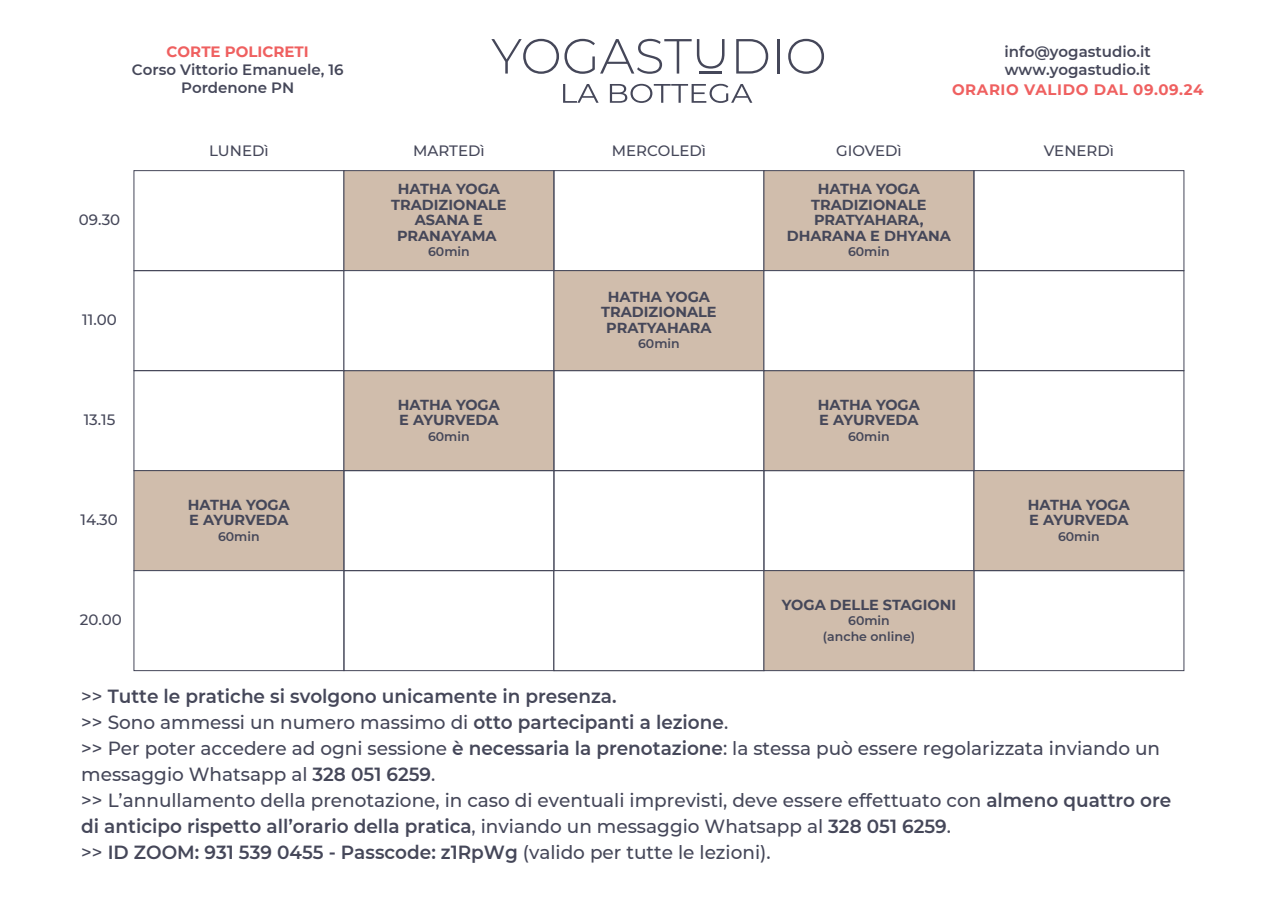
<style>
.page{position:relative;width:1280px;height:905px;background:#fff}
.page>*{position:absolute;margin:0;border:0;box-sizing:border-box;transform-origin:0 0}
.t1{font:500 19px/26px "Montserrat";color:#454759}
.t2{font:700 15.15px "Montserrat";letter-spacing:.04em;color:#ef6060}
.t3{font:600 15px/18px "Montserrat";color:#454759}
.t4{font:500 15px "Montserrat";color:#454759}
.t5{font:700 15px "Montserrat";color:#ef6060}
.t6{font:700 14.5px/15.5px "Montserrat";color:#454759;text-align:center}
.t7{font:600 12.5px/15.5px "Montserrat";color:#454759;text-align:center}
.s1{font-weight:600}
</style>
<div class="page">
<div style="left:134px;top:170px;width:210px;height:101px;border:1px solid #454759"></div>
<div style="left:344px;top:170px;width:210px;height:101px;background:#d0bdac;border:1px solid #454759"></div>
<div style="left:554px;top:170px;width:210px;height:101px;border:1px solid #454759"></div>
<div style="left:764px;top:170px;width:210px;height:101px;background:#d0bdac;border:1px solid #454759"></div>
<div style="left:974px;top:170px;width:210px;height:101px;border:1px solid #454759"></div>
<div style="left:344px;top:370px;width:210px;height:101px;background:#d0bdac"></div>
<div style="left:554px;top:370px;width:210px;height:101px;border:1px solid #454759"></div>
<div style="left:134px;top:470px;width:210px;height:101px;background:#d0bdac;border:1px solid #454759"></div>
<div style="left:344px;top:470px;width:210px;height:101px;border:1px solid #454759"></div>
<div style="left:554px;top:470px;width:210px;height:101px;border:1px solid #454759"></div>
<div style="left:764px;top:470px;width:210px;height:101px;border:1px solid #454759"></div>
<div style="left:974px;top:470px;width:210px;height:101px;background:#d0bdac;border:1px solid #454759"></div>
<div style="left:134px;top:570px;width:210px;height:101px;background:#fff;border:1px solid #454759"></div>
<div style="left:344px;top:570px;width:210px;height:101px;border:1px solid #454759"></div>
<div style="left:974px;top:570px;width:210px;height:101px;border:1px solid #454759"></div>
<div style="left:764px;top:370px;width:210px;height:101px;background:#d0bdac;border:1px solid #454759"></div>
<div style="left:554px;top:570px;width:210px;height:101px;background:#fff;border:1px solid #454759"></div>
<div style="left:764px;top:570px;width:210px;height:101px;background:#d0bdac;border:1px solid #454759"></div>
<div style="left:134px;top:270px;width:210px;height:101px;border:1px solid #454759"></div>
<div style="left:344px;top:270px;width:210px;height:101px;background:#fff;border:1px solid #454759"></div>
<div style="left:554px;top:270px;width:210px;height:101px;background:#d0bdac;border:1px solid #454759"></div>
<div style="left:974px;top:270px;width:210px;height:101px;border:1px solid #454759"></div>
<div style="left:764px;top:270px;width:210px;height:101px;background:#fff;border:1px solid #454759"></div>
<svg style="left:491px;top:39px;width:234px;height:35px"></svg>
<svg style="left:736px;top:39px;width:32px;height:35px"></svg>
<hr style="left:777px;top:39px;width:2px;height:35px;background:#454759">
<svg style="left:788px;top:39px;width:36px;height:35px"></svg>
<hr style="left:699px;top:72px;width:23px;height:2px;background:#454759">
<svg style="left:563px;top:84px;width:36px;height:19px"></svg>
<svg style="left:610px;top:84px;width:142px;height:19px"></svg>
<p class="t5" style="left:167px;top:41px;width:144px">CORTE POLICRETI</p>
<p class="t3" style="left:132px;top:60px;width:213px;text-align:center">Corso Vittorio Emanuele, 16<br>Pordenone PN</p>
<p class="t3" style="left:1005px;top:42px;width:148px">info@yogastudio.it www.yogastudio.it</p>
<p class="t2" style="left:952px;top:79px;width:253px">ORARIO VALIDO DAL 09.09.24</p>
<p class="t4" style="left:79px;top:209px;width:43px">09.30</p>
<p class="t4" style="left:82px;top:309px;width:36px">11.00</p>
<p class="t4" style="left:84px;top:409px;width:33px">13.15</p>
<p class="t4" style="left:80px;top:509px;width:39px">14.30</p>
<p class="t4" style="left:80px;top:609px;width:44px">20.00</p>
<p class="t4" style="left:209px;top:141px;width:61px">LUNEDì</p>
<p class="t4" style="left:413px;top:141px;width:73px">MARTEDì</p>
<p class="t4" style="left:612px;top:141px;width:96px">MERCOLEDì</p>
<p class="t4" style="left:836px;top:141px;width:67px">GIOVEDì</p>
<p class="t4" style="left:1044px;top:141px;width:72px">VENERDì</p>
<p class="t6" style="left:188px;top:496px;width:104px;text-align:left">HATHA YOGA<br>E AYURVEDA</p>
<p class="t7" style="left:218px;top:528px;width:43px">60min</p>
<p class="t6" style="left:391px;top:181px;width:117px">HATHA YOGA<br>TRADIZIONALE<br>ASANA E<br>PRANAYAMA</p>
<p class="t7" style="left:428px;top:243px;width:43px">60min</p>
<p class="t6" style="left:398px;top:396px;width:104px;text-align:left">HATHA YOGA<br>E AYURVEDA</p>
<p class="t7" style="left:428px;top:428px;width:43px">60min</p>
<p class="t6" style="left:601px;top:288px;width:117px">HATHA YOGA<br>TRADIZIONALE<br>PRATYAHARA</p>
<p class="t7" style="left:638px;top:336px;width:43px">60min</p>
<p class="t6" style="left:787px;top:181px;width:166px">HATHA YOGA<br>TRADIZIONALE<br>PRATYAHARA,<br>DHARANA E DHYANA</p>
<p class="t7" style="left:848px;top:243px;width:43px">60min</p>
<p class="t6" style="left:818px;top:396px;width:104px;text-align:left">HATHA YOGA<br>E AYURVEDA</p>
<p class="t7" style="left:848px;top:428px;width:43px">60min</p>
<p class="t6" style="left:820px;top:588px;width:98px">YOGA DELLE<br>STAGIONI</p>
<p class="t7" style="left:848px;top:620px;width:43px">60min</p>
<p class="t6" style="left:782px;top:596px;width:176px">YOGA DELLE STAGIONI</p>
<p class="t7" style="left:823px;top:612px;width:94px">60min<br>(anche online)</p>
<p class="t6" style="left:1028px;top:496px;width:104px;text-align:left">HATHA YOGA<br>E AYURVEDA</p>
<p class="t7" style="left:1058px;top:528px;width:43px">60min</p>
<p class="t1" style="left:81px;top:683px;width:1092px">&gt;&gt; <span class="s1">Tutte le pratiche si svolgono unicamente in presenza.<br></span>&gt;&gt; Sono ammessi un numero massimo di <span class="s1">otto partecipanti a lezione</span>.<br>&gt;&gt; Per poter accedere ad ogni sessione <span class="s1">è necessaria la prenotazione</span>: la stessa può essere regolarizzata inviando un messaggio Whatsapp al <span class="s1">328 051 6259</span>.<br>&gt;&gt; L’annullamento della prenotazione, in caso di eventuali imprevisti, deve essere effettuato con <span class="s1">almeno quattro ore di anticipo rispetto all’orario della pratica</span>, inviando un messaggio Whatsapp al <span class="s1">328 051 6259</span>.<br>&gt;&gt; <span class="s1">ID ZOOM: 931 539 0455 - Passcode: z1RpWg</span> (valido per tutte le lezioni).</p>
</div>
